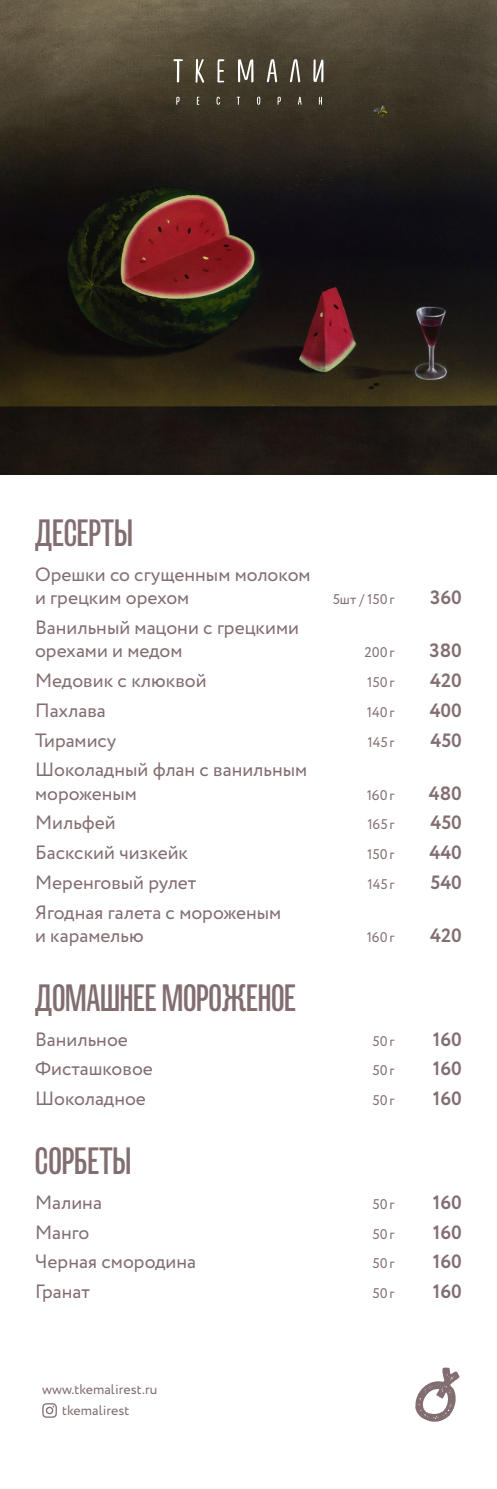
<style>
.page{position:relative;width:497px;height:1489px;background:#fff}
.page>*{position:absolute;margin:0;border:0;box-sizing:border-box;transform-origin:0 0}
.Russian_title{font:condensed 33.25px "Mr Palker Dadson";letter-spacing:.01em;color:#826e70}
.Drink{font:19.25px/23.1px "Circe";color:#826e70}
.Drink-2{font:700 19.25px "Circe";color:#826e70}
.Drink-3{font:14px "Circe";color:#826e70}
</style>
<div class="page">
<img style="left:0;top:0;width:496px;height:474px">
<svg style="left:176px;top:97px;width:145px;height:8px"></svg>
<svg style="left:173px;top:59px;width:150px;height:24px;background:#6b6557"></svg>
<svg style="left:415px;top:1367px;width:44px;height:54px"></svg>
<svg style="left:42px;top:1403px;width:15px;height:14px"></svg>
<p class="Russian_title" style="left:35px;top:513px;width:99px">ДЕСЕРТЫ</p>
<p class="Drink" style="left:35px;top:563px;width:277px">Орешки со сгущенным молоком и грецким орехом</p>
<p class="Drink" style="left:35px;top:616px;width:265px">Ванильный мацони с грецкими орехами и медом</p>
<p class="Drink-3" style="left:332px;top:590px;width:63px">5шт / 150г</p>
<p class="Drink-2" style="left:429px;top:584px;width:33px">360</p>
<p class="Drink-3" style="left:364px;top:643px;width:31px">200г</p>
<p class="Drink-2" style="left:429px;top:637px;width:34px">380</p>
<p class="Drink" style="left:35px;top:669px;width:173px">Медовик с клюквой</p>
<p class="Drink-3" style="left:367px;top:672px;width:29px">150г</p>
<p class="Drink-2" style="left:429px;top:667px;width:33px">420</p>
<p class="Drink" style="left:35px;top:699px;width:72px">Пахлава</p>
<p class="Drink-3" style="left:366px;top:702px;width:29px">140г</p>
<p class="Drink-2" style="left:429px;top:697px;width:34px">400</p>
<p class="Drink" style="left:35px;top:729px;width:83px">Тирамису</p>
<p class="Drink-3" style="left:367px;top:732px;width:29px">145г</p>
<p class="Drink-2" style="left:430px;top:727px;width:33px">450</p>
<p class="Drink" style="left:35px;top:759px;width:273px">Шоколадный флан с ванильным мороженым</p>
<p class="Drink-3" style="left:366px;top:785px;width:29px">160г</p>
<p class="Drink-2" style="left:428px;top:780px;width:35px">480</p>
<p class="Drink" style="left:35px;top:812px;width:82px">Мильфей</p>
<p class="Drink-3" style="left:367px;top:815px;width:29px">165г</p>
<p class="Drink-2" style="left:430px;top:809px;width:33px">450</p>
<p class="Drink" style="left:35px;top:841px;width:154px">Баскский чизкейк</p>
<p class="Drink-3" style="left:367px;top:845px;width:29px">150г</p>
<p class="Drink-2" style="left:429px;top:839px;width:34px">440</p>
<p class="Drink" style="left:35px;top:871px;width:162px">Меренговый рулет</p>
<p class="Drink-3" style="left:367px;top:875px;width:29px">145г</p>
<p class="Drink-2" style="left:430px;top:869px;width:33px">540</p>
<p class="Drink" style="left:35px;top:901px;width:247px">Ягодная галета с мороженым и карамелью</p>
<p class="Drink-3" style="left:366px;top:928px;width:29px">160г</p>
<p class="Drink-2" style="left:429px;top:922px;width:33px">420</p>
<p class="Russian_title" style="left:35px;top:977px;width:262px">ДОМАШНЕЕ МОРОЖЕНОЕ</p>
<p class="Drink" style="left:35px;top:1028px;width:94px">Ванильное</p>
<p class="Drink-3" style="left:372px;top:1031px;width:23px">50г</p>
<p class="Drink-2" style="left:432px;top:1025px;width:30px">160</p>
<p class="Drink" style="left:35px;top:1057px;width:119px">Фисташковое</p>
<p class="Drink-3" style="left:372px;top:1061px;width:23px">50г</p>
<p class="Drink-2" style="left:432px;top:1055px;width:30px">160</p>
<p class="Drink" style="left:35px;top:1087px;width:112px">Шоколадное</p>
<p class="Drink-3" style="left:372px;top:1091px;width:23px">50г</p>
<p class="Drink-2" style="left:432px;top:1085px;width:30px">160</p>
<p class="Russian_title" style="left:35px;top:1140px;width:98px">СОРБЕТЫ</p>
<p class="Drink" style="left:35px;top:1191px;width:68px">Малина</p>
<p class="Drink-3" style="left:372px;top:1194px;width:23px">50г</p>
<p class="Drink-2" style="left:432px;top:1189px;width:30px">160</p>
<p class="Drink" style="left:35px;top:1220px;width:56px">Манго</p>
<p class="Drink-3" style="left:372px;top:1224px;width:23px">50г</p>
<p class="Drink-2" style="left:432px;top:1218px;width:30px">160</p>
<p class="Drink" style="left:35px;top:1250px;width:162px">Черная смородина</p>
<p class="Drink-3" style="left:372px;top:1254px;width:23px">50г</p>
<p class="Drink-2" style="left:432px;top:1248px;width:30px">160</p>
<p class="Drink" style="left:35px;top:1280px;width:56px">Гранат</p>
<p class="Drink-3" style="left:372px;top:1283px;width:23px">50г</p>
<p class="Drink-2" style="left:432px;top:1278px;width:30px">160</p>
<p class="Drink-3" style="left:42px;top:1379px;width:116px">www.tkemalirest.ru</p>
<p class="Drink-3" style="left:62px;top:1400px;width:69px">tkemalirest</p>
</div>
